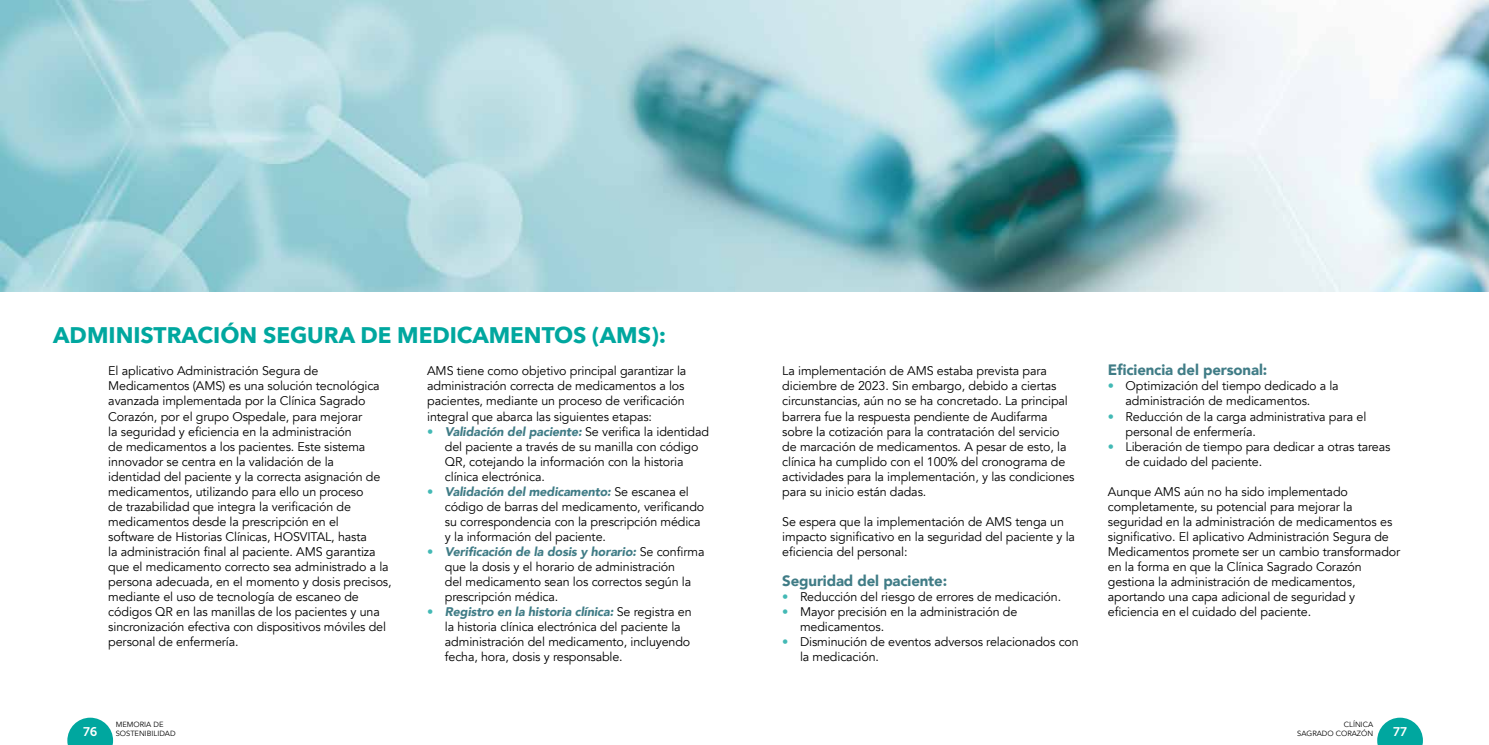
<style>
.page{position:relative;width:1489px;height:745px;background:#fff}
.page>*{position:absolute;margin:0;border:0;box-sizing:border-box;transform-origin:0 0}
.t1{font:700 22.5px "Avenir Next";color:#00a79f}
.t2{font:900 15px "Avenir";letter-spacing:-.01em;color:#407c86}
.t3{font:12.5px/15px "Avenir";letter-spacing:-.01em;color:#000}
.t4{font:12.5px "Museo Sans 700";color:#fff}
.t5{font:7.5px/8.8px "Avenir";color:#000}
.s1{color:#43b9b5}
.s2{font-weight:900;font-style:italic;color:#407c86}
</style>
<div class="page">
<svg style="left:67px;top:717px;width:46px;height:27px"></svg>
<svg style="left:1377px;top:717px;width:45px;height:27px"></svg>
<img style="left:0;top:0;width:1488px;height:291px">
<h1 class="t1" style="left:53px;top:315px;width:614px">ADMINISTRACIÓN SEGURA DE MEDICAMENTOS (AMS):</h1>
<p class="t3" style="left:108px;top:363px;width:285px">El aplicativo Administración Segura de Medicamentos (AMS) es una solución tecnológica avanzada implementada por la Clínica Sagrado Corazón, por el grupo Ospedale, para mejorar<br>la seguridad y eficiencia en la administración<br>de medicamentos a los pacientes. Este sistema innovador se centra en la validación de la<br>identidad del paciente y la correcta asignación de medicamentos, utilizando para ello un proceso<br>de trazabilidad que integra la verificación de medicamentos desde la prescripción en el<br>software de Historias Clínicas, HOSVITAL, hasta<br>la administración final al paciente. AMS garantiza que el medicamento correcto sea administrado a la persona adecuada, en el momento y dosis precisos, mediante el uso de tecnología de escaneo de códigos QR en las manillas de los pacientes y una sincronización efectiva con dispositivos móviles del personal de enfermería.</p>
<p class="t3" style="left:427px;top:363px;width:261px">AMS tiene como objetivo principal garantizar la administración correcta de medicamentos a los pacientes, mediante un proceso de verificación integral que abarca las siguientes etapas:</p>
<p class="t3" style="left:445px;top:423px;width:265px;text-indent:-18px"><span class="s1">•</span> <span class="s2">Validación del paciente:</span> Se verifica la identidad del paciente a través de su manilla con código QR, cotejando la información con la historia clínica electrónica.</p>
<p class="t3" style="left:445px;top:483px;width:261px;text-indent:-18px"><span class="s1">•</span> <span class="s2">Validación del medicamento:</span> Se escanea el código de barras del medicamento, verificando su correspondencia con la prescripción médica y la información del paciente.</p>
<p class="t3" style="left:445px;top:543px;width:261px;text-indent:-18px"><span class="s1">•</span> <span class="s2">Verificación de la dosis y horario:</span> Se confirma que la dosis y el horario de administración<br>del medicamento sean los correctos según la prescripción médica.</p>
<p class="t3" style="left:445px;top:603px;width:248px;text-indent:-18px"><span class="s1">•</span> <span class="s2">Registro en la historia clínica:</span> Se registra en la historia clínica electrónica del paciente la administración del medicamento, incluyendo fecha, hora, dosis y responsable.</p>
<p class="t3" style="left:782px;top:363px;width:294px">La implementación de AMS estaba prevista para diciembre de 2023. Sin embargo, debido a ciertas circunstancias, aún no se ha concretado. La principal barrera fue la respuesta pendiente de Audifarma sobre la cotización para la contratación del servicio de marcación de medicamentos. A pesar de esto, la clínica ha cumplido con el 100% del cronograma de actividades para la implementación, y las condiciones para su inicio están dadas.</p>
<p class="t3" style="left:782px;top:513px;width:294px">Se espera que la implementación de AMS tenga un impacto significativo en la seguridad del paciente y la eficiencia del personal:</p>
<p class="t2" style="left:782px;top:567px;width:166px">Seguridad del paciente:</p>
<p class="t3" style="left:782px;top:588px;width:280px"><span class="s1">•</span> Reducción del riesgo de errores de medicación.</p>
<p class="t3" style="left:800px;top:603px;width:219px;text-indent:-18px"><span class="s1">•</span> Mayor precisión en la administración de medicamentos.</p>
<p class="t3" style="left:800px;top:633px;width:280px;text-indent:-18px"><span class="s1">•</span> Disminución de eventos adversos relacionados con la medicación.</p>
<p class="t2" style="left:1107px;top:357px;width:161px">Eficiencia del personal:</p>
<p class="t3" style="left:1125px;top:378px;width:215px;text-indent:-18px"><span class="s1">•</span> Optimización del tiempo dedicado a la administración de medicamentos.</p>
<p class="t3" style="left:1125px;top:408px;width:242px;text-indent:-18px"><span class="s1">•</span> Reducción de la carga administrativa para el personal de enfermería.</p>
<p class="t3" style="left:1125px;top:438px;width:266px;text-indent:-18px"><span class="s1">•</span> Liberación de tiempo para dedicar a otras tareas de cuidado del paciente.</p>
<p class="t3" style="left:1107px;top:483px;width:294px">Aunque AMS aún no ha sido implementado completamente, su potencial para mejorar la seguridad en la administración de medicamentos es significativo. El aplicativo Administración Segura de Medicamentos promete ser un cambio transformador en la forma en que la Clínica Sagrado Corazón gestiona la administración de medicamentos, aportando una capa adicional de seguridad y eficiencia en el cuidado del paciente.</p>
<p class="t5" style="left:116px;top:719px;width:61px">MEMORIA DE<br>SOSTENIBILIDAD</p>
<p class="t5" style="left:1296px;top:719px;width:78px;text-align:right">CLÍNICA<br>SAGRADO CORAZÓN</p>
<p class="t4" style="left:83px;top:724px;width:16px">76</p>
<p class="t4" style="left:1393px;top:724px;width:15px">77</p>
</div>
